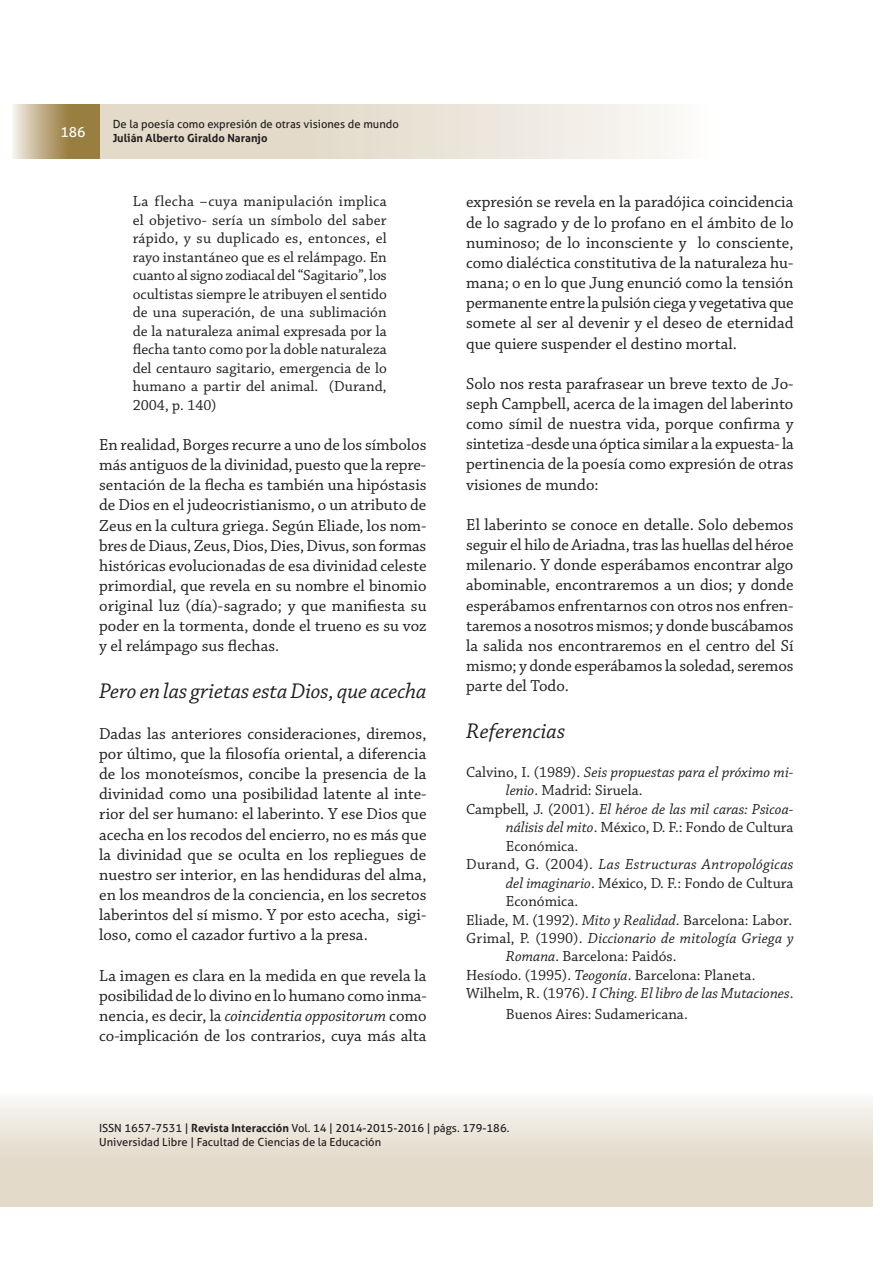
<style>
.page{position:relative;width:893px;height:1263px;background:#fff}
.page>*{position:absolute;margin:0;border:0;box-sizing:border-box;transform-origin:0 0}
.t1{font:italic 22.35px "Chaparral Pro";letter-spacing:-.005em;color:#231f20}
.t2{font:16.8px/20.1px "Chaparral Pro";color:#231f20;text-align:justify}
.t3{font:15.45px/18.5px "Chaparral Pro";color:#231f20;text-align:justify}
.t4{font:italic 15.45px "Chaparral Pro";letter-spacing:.005em;color:#231f20}
.t5{font:13.95px "Aller";color:#fff}
.t6{font:11.25px/13.5px "Aller";color:#231f20}
.t7{font:700 11.25px "Aller";color:#231f20}
.s1{font-style:italic}
.s2{font-style:normal}
.s3{font-weight:700}
</style>
<div class="page">
<div style="left:0;top:1080px;width:873px;height:127px;background:linear-gradient(to bottom,#fcfbfa,#dcd0bc)"></div>
<div style="left:99px;top:105px;width:694px;height:53px;background:linear-gradient(to right,#dcd1bd,#fefefd)"></div>
<svg style="left:13px;top:105px;width:86px;height:53px;background:#b5a075"></svg>
<p class="t5" style="left:60px;top:124px;width:27px">186</p>
<p class="t6" style="left:113px;top:118px;width:288px">De la poesía como expresión de otras visiones de mundo</p>
<p class="t7" style="left:113px;top:131px;width:156px">Julián Alberto Giraldo Naranjo</p>
<p class="t3" style="left:133px;top:194px;width:256px">La flecha –cuya manipulación implica el objetivo- sería un símbolo del saber rápido, y su duplicado es, entonces, el rayo instantáneo que es el relámpago. En cuanto al signo zodiacal del “Sagitario”, los ocultistas siempre le atribuyen el sentido de una superación, de una sublimación de la naturaleza animal expresada por la flecha tanto como por la doble naturaleza del centauro sagitario, emergencia de lo humano a partir del animal. (Durand, 2004, p. 140)</p>
<p class="t2" style="left:99px;top:436px;width:329px">En realidad, Borges recurre a uno de los símbolos más antiguos de la divinidad, puesto que la repre&shy;sentación de la flecha es también una hipóstasis de Dios en el judeocristianismo, o un atributo de Zeus en la cultura griega. Según Eliade, los nom&shy;bres de Diaus, Zeus, Dios, Dies, Divus, son formas históricas evolucionadas de esa divinidad celeste primordial, que revela en su nombre el binomio original luz (día)-sagrado; y que manifiesta su poder en la tormenta, donde el trueno es su voz y el relámpago sus flechas.</p>
<h1 class="t1" style="left:99px;top:682px;width:329px">Pero en las grietas esta Dios, que acecha</h1>
<p class="t2" style="left:99px;top:725px;width:329px">Dadas las anteriores consideraciones, diremos, por último, que la filosofía oriental, a diferencia de los monoteísmos, concibe la presencia de la divinidad como una posibilidad latente al inte&shy;rior del ser humano: el laberinto. Y ese Dios que acecha en los recodos del encierro, no es más que la divinidad que se oculta en los repliegues de nuestro ser interior, en las hendiduras del alma, en los meandros de la conciencia, en los secretos laberintos del sí mismo. Y por esto acecha, sigi&shy;loso, como el cazador furtivo a la presa.</p>
<p class="t2" style="left:99px;top:967px;width:329px">La imagen es clara en la medida en que revela la posibilidad de lo divino en lo humano como inma&shy;nencia, es decir, la <span class="s1">coincidentia oppositorum</span> como co-implicación de los contrarios, cuya más alta</p>
<p class="t2" style="left:466px;top:193px;width:329px">expresión se revela en la paradójica coincidencia de lo sagrado y de lo profano en el ámbito de lo numinoso; de lo inconsciente y lo consciente, como dialéctica constitutiva de la naturaleza hu&shy;mana; o en lo que Jung enunció como la tensión permanente entre la pulsión ciega y vegetativa que somete al ser al devenir y el deseo de eternidad que quiere suspender el destino mortal.</p>
<p class="t2" style="left:466px;top:375px;width:329px">Solo nos resta parafrasear un breve texto de Jo&shy;seph Campbell, acerca de la imagen del laberinto como símil de nuestra vida, porque confirma y sintetiza -desde una óptica similar a la expuesta- la pertinencia de la poesía como expresión de otras visiones de mundo:</p>
<p class="t2" style="left:466px;top:516px;width:329px">El laberinto se conoce en detalle. Solo debemos seguir el hilo de Ariadna, tras las huellas del héroe milenario. Y donde esperábamos encontrar algo abominable, encontraremos a un dios; y donde esperábamos enfrentarnos con otros nos enfren&shy;taremos a nosotros mismos; y donde buscábamos la salida nos encontraremos en el centro del Sí mismo; y donde esperábamos la soledad, seremos parte del Todo.</p>
<h1 class="t1" style="left:466px;top:722px;width:101px">Referencias</h1>
<p class="t4" style="left:466px;top:766px;width:329px"><span class="s2">Calvino, I. (1989).</span> Seis propuestas para el próximo mi-</p>
<p class="t3" style="left:506px;top:782px;width:138px"><span class="s1">lenio</span>. Madrid: Siruela.</p>
<p class="t4" style="left:466px;top:803px;width:329px"><span class="s2">Campbell, J. (2001).</span> El héroe de las mil caras: Psicoa-</p>
<p class="t3" style="left:506px;top:819px;width:289px"><span class="s1">nálisis del mito</span>. México, D. F.: Fondo de Cultura</p>
<p class="t3" style="left:506px;top:838px;width:74px">Económica.</p>
<p class="t4" style="left:466px;top:858px;width:329px"><span class="s2">Durand, G. (2004).</span> Las Estructuras Antropológicas</p>
<p class="t3" style="left:506px;top:875px;width:289px"><span class="s1">del imaginario</span>. México, D. F.: Fondo de Cultura</p>
<p class="t3" style="left:506px;top:893px;width:74px">Económica.</p>
<p class="t3" style="left:466px;top:912px;width:328px">Eliade, M. (1992). <span class="s1">Mito y Realidad</span>. Barcelona: Labor.</p>
<p class="t4" style="left:466px;top:932px;width:329px"><span class="s2">Grimal, P. (1990).</span> Diccionario de mitología Griega y</p>
<p class="t3" style="left:506px;top:949px;width:172px"><span class="s1">Romana</span>. Barcelona: Paidós.</p>
<p class="t3" style="left:466px;top:967px;width:291px">Hesíodo. (1995). <span class="s1">Teogonía</span>. Barcelona: Planeta.</p>
<p class="t4" style="left:466px;top:987px;width:329px"><span class="s2">Wilhelm, R. (1976).</span> I Ching. El libro de las Mutaciones<span class="s2">.</span></p>
<p class="t3" style="left:506px;top:1006px;width:184px">Buenos Aires: Sudamericana.</p>
<p class="t6" style="left:99px;top:1122px;width:412px">ISSN 1657-7531 | <span class="s3">Revista Interacción</span> Vol. 14 | 2014-2015-2016 | págs. 179-186.<br>Universidad Libre | Facultad de Ciencias de la Educación</p>
</div>
